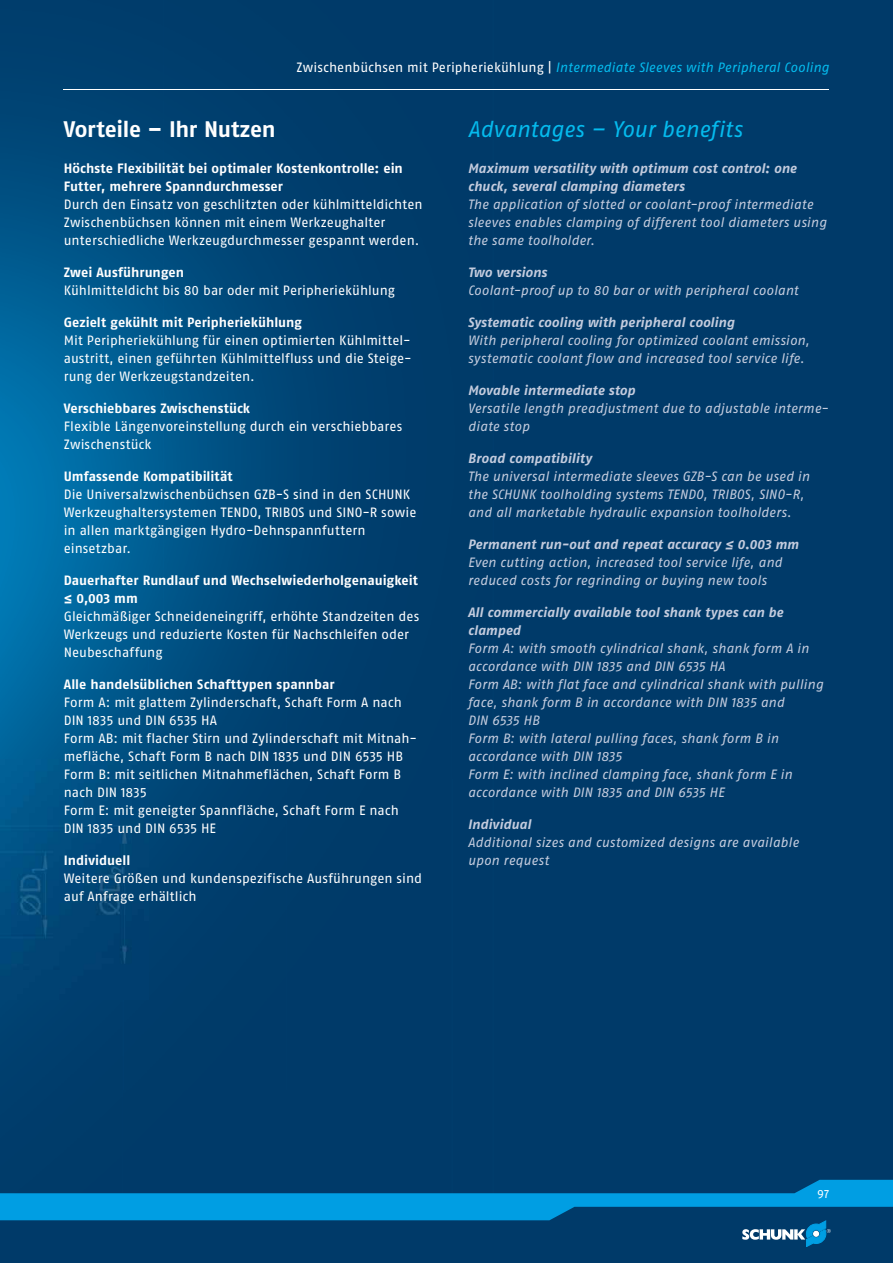
<style>
.page{position:relative;width:893px;height:1263px;background:#fff}
.page>*{position:absolute;margin:0;border:0;box-sizing:border-box;transform-origin:0 0}
.t1{font:italic 22.5px "SCHUNK Fago Pro";letter-spacing:-.01em;color:#05bbee}
.t2{font:700 22.5px "SCHUNK Fago Pro";letter-spacing:-.015em;color:#fff}
.t3{font:13.5px/18px "SCHUNK Fago Pro";color:#fff}
.t4{font:italic 13.5px/18px "SCHUNK Fago Pro";letter-spacing:.005em;color:#c4ccde}
.t5{font:700 13.5px/18px "SCHUNK Fago Pro";color:#fff}
.t6{font:italic 700 13.5px/18px "SCHUNK Fago Pro";color:#c4ccde}
.t7{font:italic 13.5px "SCHUNK Fago Pro";letter-spacing:.01em;color:#05bbee}
.t8{font:12px "SCHUNK Fago Pro";color:#fff}
.s1{font-style:normal;color:#fff}
</style>
<div class="page">
<div style="left:0;top:0;width:893px;height:1195px;background:#003a69"></div>
<img style="left:0;top:89px;width:313px;height:534px">
<img style="left:149px;top:623px;width:138px;height:228px">
<div style="left:0;top:1202px;width:893px;height:61px;background:#003a69"></div>
<svg style="left:0;top:1180px;width:893px;height:67px"></svg>
<img style="left:0;top:616px;width:149px;height:384px">
<hr style="left:64px;top:89px;width:765px;height:1px;background:#fff">
<p class="t7" style="left:297px;top:60px;width:534px"><span class="s1">Zwischenbüchsen mit Peripheriekühlung |</span> Intermediate Sleeves with Peripheral Cooling</p>
<h1 class="t2" style="left:64px;top:116px;width:213px">Vorteile – Ihr Nutzen</h1>
<h1 class="t1" style="left:468px;top:116px;width:276px">Advantages – Your benefits</h1>
<p class="t5" style="left:64px;top:160px;width:341px">Höchste Flexibilität bei optimaler Kostenkontrolle: ein<br>Futter, mehrere Spanndurchmesser</p>
<p class="t3" style="left:64px;top:196px;width:361px">Durch den Einsatz von geschlitzten oder kühlmitteldichten<br>Zwischenbüchsen können mit einem Werkzeughalter unterschiedliche Werkzeugdurchmesser gespannt werden.</p>
<p class="t5" style="left:64px;top:264px;width:122px">Zwei Ausführungen</p>
<p class="t3" style="left:64px;top:282px;width:333px">Kühlmitteldicht bis 80 bar oder mit Peripheriekühlung</p>
<p class="t5" style="left:64px;top:314px;width:240px">Gezielt gekühlt mit Peripheriekühlung</p>
<p class="t3" style="left:64px;top:332px;width:349px;text-align:justify">Mit Peripheriekühlung für einen optimierten Kühlmittel&shy;austritt, einen geführten Kühlmittelfluss und die Steige&shy;rung der Werkzeugstandzeiten.</p>
<p class="t5" style="left:64px;top:400px;width:188px">Verschiebbares Zwischenstück</p>
<p class="t3" style="left:64px;top:418px;width:340px">Flexible Längenvoreinstellung durch ein verschiebbares<br>Zwischenstück</p>
<p class="t5" style="left:64px;top:468px;width:170px">Umfassende Kompatibilität</p>
<p class="t3" style="left:64px;top:486px;width:354px">Die Universalzwischenbüchsen GZB-S sind in den SCHUNK Werkzeughaltersystemen TENDO, TRIBOS und SINO-R sowie in allen marktgängigen Hydro-Dehnspannfuttern einsetzbar.</p>
<p class="t5" style="left:64px;top:572px;width:356px">Dauerhafter Rundlauf und Wechselwiederholgenauigkeit ≤ 0,003 mm</p>
<p class="t3" style="left:64px;top:608px;width:357px">Gleichmäßiger Schneideneingriff, erhöhte Standzeiten des<br>Werkzeugs und reduzierte Kosten für Nachschleifen oder<br>Neubeschaffung</p>
<p class="t5" style="left:64px;top:676px;width:272px">Alle handelsüblichen Schafttypen spannbar</p>
<p class="t3" style="left:64px;top:694px;width:355px">Form A: mit glattem Zylinderschaft, Schaft Form A nach DIN 1835 und DIN 6535 HA<br>Form AB: mit flacher Stirn und Zylinderschaft mit Mitnah&shy;mefläche, Schaft Form B nach DIN 1835 und DIN 6535 HB Form B: mit seitlichen Mitnahmeflächen, Schaft Form B nach DIN 1835<br>Form E: mit geneigter Spannfläche, Schaft Form E nach DIN 1835 und DIN 6535 HE</p>
<p class="t5" style="left:64px;top:852px;width:68px">Individuell</p>
<p class="t3" style="left:64px;top:870px;width:360px">Weitere Größen und kundenspezifische Ausführungen sind auf Anfrage erhältlich</p>
<p class="t6" style="left:468px;top:160px;width:330px">Maximum versatility with optimum cost control: one chuck, several clamping diameters</p>
<p class="t4" style="left:468px;top:196px;width:360px">The application of slotted or coolant-proof intermediate sleeves enables clamping of different tool diameters using the same toolholder.</p>
<p class="t6" style="left:468px;top:264px;width:81px">Two versions</p>
<p class="t4" style="left:468px;top:282px;width:332px">Coolant-proof up to 80 bar or with peripheral coolant</p>
<p class="t6" style="left:468px;top:314px;width:268px">Systematic cooling with peripheral cooling</p>
<p class="t4" style="left:468px;top:332px;width:343px">With peripheral cooling for optimized coolant emission, systematic coolant flow and increased tool service life.</p>
<p class="t6" style="left:468px;top:382px;width:169px">Movable intermediate stop</p>
<p class="t4" style="left:468px;top:400px;width:362px">Versatile length preadjustment due to adjustable interme&shy;diate stop</p>
<p class="t6" style="left:468px;top:450px;width:125px">Broad compatibility</p>
<p class="t4" style="left:468px;top:468px;width:343px">The universal intermediate sleeves GZB-S can be used in the SCHUNK toolholding systems TENDO, TRIBOS, SINO-R, and all marketable hydraulic expansion toolholders.</p>
<p class="t6" style="left:468px;top:536px;width:332px">Permanent run-out and repeat accuracy ≤ 0.003 mm</p>
<p class="t4" style="left:468px;top:554px;width:316px">Even cutting action, increased tool service life, and reduced costs for regrinding or buying new tools</p>
<p class="t6" style="left:468px;top:604px;width:317px">All commercially available tool shank types can be clamped</p>
<p class="t4" style="left:468px;top:639px;width:357px">Form A: with smooth cylindrical shank, shank form A in accordance with DIN 1835 and DIN 6535 HA<br>Form AB: with flat face and cylindrical shank with pulling face, shank form B in accordance with DIN 1835 and<br>DIN 6535 HB<br>Form B: with lateral pulling faces, shank form B in accordance with DIN 1835<br>Form E: with inclined clamping face, shank form E in accordance with DIN 1835 and DIN 6535 HE</p>
<p class="t6" style="left:468px;top:815px;width:65px">Individual</p>
<p class="t4" style="left:468px;top:833px;width:332px">Additional sizes and customized designs are available upon request</p>
<p class="t8" style="left:817px;top:1186px;width:13px">97</p>
</div>
